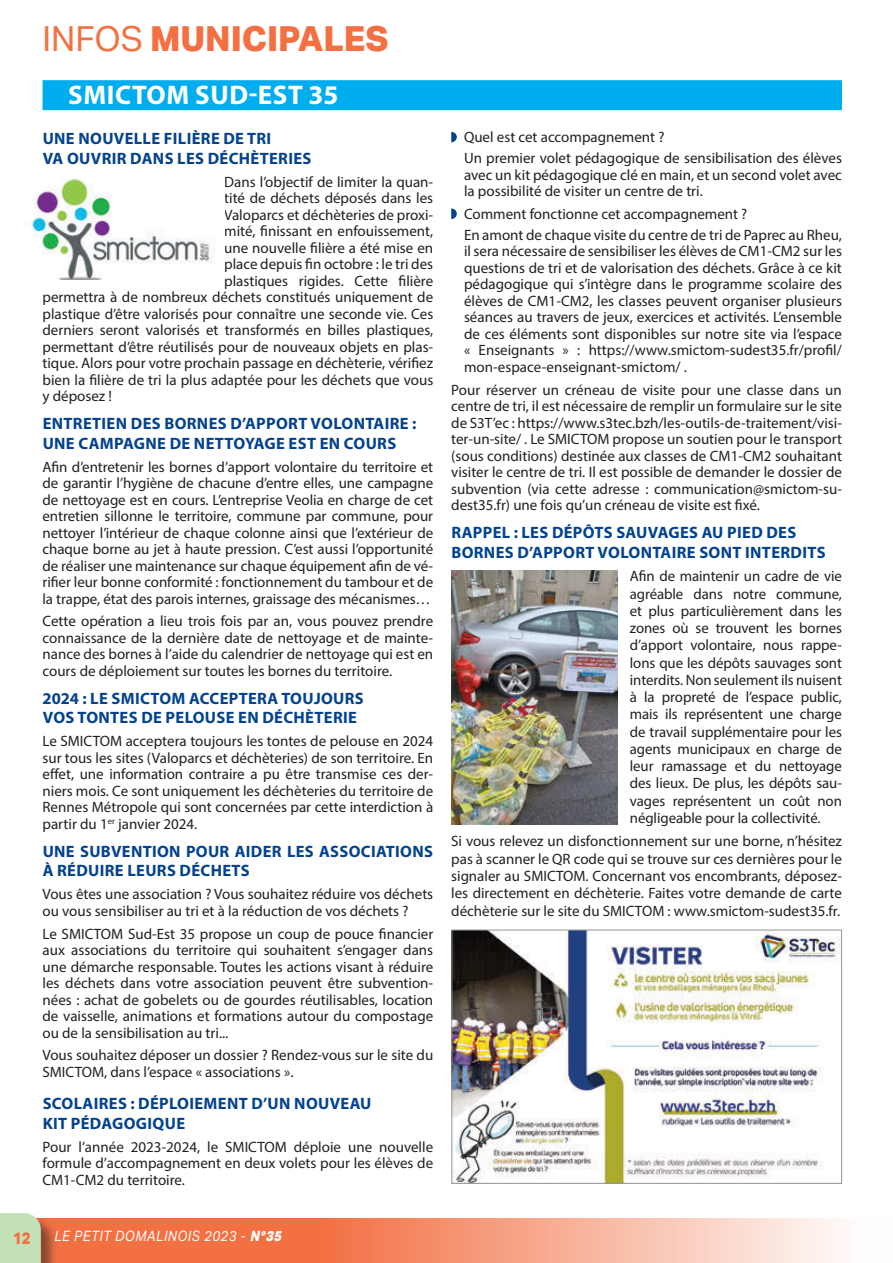
<style>
.page{position:relative;width:893px;height:1263px;background:#fff}
.page>*{position:absolute;margin:0;border:0;box-sizing:border-box;transform-origin:0 0}
.t1{font:800 34.5px "Aktiv Grotesk";color:#f37043}
.Titres_1_ligne{font:700 27px "Myriad Pro";letter-spacing:.02em;color:#fff}
.Texte_courant{font:700 16.5px/19.5px "Myriad Pro";letter-spacing:.02em;color:#03428e}
.t2{font:800 16.5px "Aktiv Grotesk";color:#f37043;scale:.9 1}
.Texte_courant-2{font:15px/16.5px "Myriad Pro";color:#231f20;text-align:justify}
.t3{font:italic 14.25px "Aktiv Grotesk";letter-spacing:.05em;color:#fff;scale:.9 1}
.s1{font-weight:400}
.s2{font-weight:800}
</style>
<div class="page">
<svg style="left:58px;top:1218px;width:781px;height:45px;background:#f69c7d"></svg>
<div style="left:0;top:1214px;width:58px;height:49px;background:#231f20;opacity:.5"></div>
<div style="left:0;top:1213px;width:41px;height:50px;background:#c2e1b7"></div>
<svg style="left:451px;top:132px;width:6px;height:10px"></svg>
<svg style="left:451px;top:208px;width:6px;height:11px"></svg>
<div style="left:43px;top:80px;width:799px;height:30px;background:#00aeef"></div>
<img style="left:28px;top:179px;width:187px;height:100px">
<img style="left:451px;top:571px;width:166px;height:254px">
<img style="left:453px;top:932px;width:387px;height:250px">
<div style="left:451px;top:930px;width:391px;height:254px;border:1px solid #939598"></div>
<h1 class="t1" style="left:43px;top:19px;width:347px"><span class="s1">INFOS</span> MUNICIPALES</h1>
<p class="Titres_1_ligne" style="left:68px;top:78px;width:272px">SMICTOM SUD-EST 35</p>
<p class="Texte_courant" style="left:43px;top:128px;width:270px">UNE NOUVELLE FILIÈRE DE TRI<br>VA OUVRIR DANS LES DÉCHÈTERIES</p>
<p class="Texte_courant-2" style="left:224px;top:173px;width:211px">Dans l’objectif de limiter la quan-</p>
<p class="Texte_courant-2" style="left:224px;top:190px;width:211px">tité de déchets déposés dans les</p>
<p class="Texte_courant-2" style="left:224px;top:206px;width:211px">Valoparcs et déchèteries de proxi-</p>
<p class="Texte_courant-2" style="left:224px;top:223px;width:211px">mité, finissant en enfouissement,</p>
<p class="Texte_courant-2" style="left:224px;top:239px;width:210px">une nouvelle filière a été mise en</p>
<p class="Texte_courant-2" style="left:224px;top:256px;width:211px">place depuis fin octobre : le tri des</p>
<p class="Texte_courant-2" style="left:224px;top:272px;width:211px">plastiques rigides. Cette filière</p>
<p class="Texte_courant-2" style="left:43px;top:289px;width:392px">permettra à de nombreux déchets constitués uniquement de</p>
<p class="Texte_courant-2" style="left:43px;top:305px;width:392px">plastique d’être valorisés pour connaître une seconde vie. Ces</p>
<p class="Texte_courant-2" style="left:43px;top:322px;width:392px">derniers seront valorisés et transformés en billes plastiques,</p>
<p class="Texte_courant-2" style="left:43px;top:338px;width:392px">permettant d’être réutilisés pour de nouveaux objets en plas-</p>
<p class="Texte_courant-2" style="left:43px;top:355px;width:392px">tique. Alors pour votre prochain passage en déchèterie, vérifiez</p>
<p class="Texte_courant-2" style="left:43px;top:371px;width:392px">bien la filière de tri la plus adaptée pour les déchets que vous</p>
<p class="Texte_courant-2" style="left:43px;top:388px;width:71px">y déposez !</p>
<p class="Texte_courant" style="left:43px;top:413px;width:375px">ENTRETIEN DES BORNES D’APPORT VOLONTAIRE :<br>UNE CAMPAGNE DE NETTOYAGE EST EN COURS</p>
<p class="Texte_courant-2" style="left:43px;top:458px;width:392px">Afin d’entretenir les bornes d’apport volontaire du territoire et de garantir l’hygiène de chacune d’entre elles, une campagne de nettoyage est en cours. L’entreprise Veolia en charge de cet entretien sillonne le territoire, commune par commune, pour nettoyer l’intérieur de chaque colonne ainsi que l’extérieur de chaque borne au jet à haute pression. C’est aussi l’opportunité de réaliser une maintenance sur chaque équipement afin de vé&shy;rifier leur bonne conformité : fonctionnement du tambour et de la trappe, état des parois internes, graissage des mécanismes…</p>
<p class="Texte_courant-2" style="left:43px;top:613px;width:392px">Cette opération a lieu trois fois par an, vous pouvez prendre connaissance de la dernière date de nettoyage et de mainte&shy;nance des bornes à l’aide du calendrier de nettoyage qui est en cours de déploiement sur toutes les bornes du territoire.</p>
<p class="Texte_courant" style="left:43px;top:688px;width:323px">2024 : LE SMICTOM ACCEPTERA TOUJOURS<br>VOS TONTES DE PELOUSE EN DÉCHÈTERIE</p>
<p class="Texte_courant-2" style="left:43px;top:733px;width:392px">Le SMICTOM acceptera toujours les tontes de pelouse en 2024 sur tous les sites (Valoparcs et déchèteries) de son territoire. En effet, une information contraire a pu être transmise ces der&shy;niers mois. Ce sont uniquement les déchèteries du territoire de Rennes Métropole qui sont concernées par cette interdiction à partir du 1<sup>er</sup> janvier 2024.</p>
<p class="Texte_courant" style="left:43px;top:841px;width:392px">UNE SUBVENTION POUR AIDER LES ASSOCIATIONS<br>À RÉDUIRE LEURS DÉCHETS</p>
<p class="Texte_courant-2" style="left:43px;top:886px;width:392px">Vous êtes une association ? Vous souhaitez réduire vos déchets ou vous sensibiliser au tri et à la réduction de vos déchets ?</p>
<p class="Texte_courant-2" style="left:43px;top:925px;width:392px">Le SMICTOM Sud-Est 35 propose un coup de pouce financier aux associations du territoire qui souhaitent s’engager dans une démarche responsable. Toutes les actions visant à réduire les déchets dans votre association peuvent être subvention&shy;nées : achat de gobelets ou de gourdes réutilisables, location de vaisselle, animations et formations autour du compostage ou de la sensibilisation au tri...</p>
<p class="Texte_courant-2" style="left:43px;top:1047px;width:392px">Vous souhaitez déposer un dossier ? Rendez-vous sur le site du<br>SMICTOM, dans l’espace « associations ».</p>
<p class="Texte_courant" style="left:43px;top:1093px;width:330px">SCOLAIRES : DÉPLOIEMENT D’UN NOUVEAU<br>KIT PÉDAGOGIQUE</p>
<p class="Texte_courant-2" style="left:43px;top:1138px;width:392px">Pour l’année 2023-2024, le SMICTOM déploie une nouvelle formule d’accompagnement en deux volets pour les élèves de CM1-CM2 du territoire.</p>
<p class="Texte_courant-2" style="left:464px;top:129px;width:202px">Quel est cet accompagnement ?</p>
<p class="Texte_courant-2" style="left:464px;top:150px;width:379px">Un premier volet pédagogique de sensibilisation des élèves avec un kit pédagogique clé en main, et un second volet avec la possibilité de visiter un centre de tri.</p>
<p class="Texte_courant-2" style="left:464px;top:205px;width:285px">Comment fonctionne cet accompagnement ?</p>
<p class="Texte_courant-2" style="left:464px;top:226px;width:379px">En amont de chaque visite du centre de tri de Paprec au Rheu, il sera nécessaire de sensibiliser les élèves de CM1-CM2 sur les questions de tri et de valorisation des déchets. Grâce à ce kit pédagogique qui s’intègre dans le programme scolaire des élèves de CM1-CM2, les classes peuvent organiser plusieurs séances au travers de jeux, exercices et activités. L’ensemble de ces éléments sont disponibles sur notre site via l’espace « Enseignants » : https://www.smictom-sudest35.fr/profil/ mon-espace-enseignant-smictom/ .</p>
<p class="Texte_courant-2" style="left:451px;top:381px;width:392px">Pour réserver un créneau de visite pour une classe dans un centre de tri, il est nécessaire de remplir un formulaire sur le site de S3T’ec : https://www.s3tec.bzh/les-outils-de-traitement/visi&shy;ter-un-site/ . Le SMICTOM propose un soutien pour le transport (sous conditions) destinée aux classes de CM1-CM2 souhaitant visiter le centre de tri. Il est possible de demander le dossier de subvention (via cette adresse : communication@smictom-su&shy;dest35.fr) une fois qu’un créneau de visite est fixé.</p>
<p class="Texte_courant" style="left:451px;top:522px;width:376px">RAPPEL : LES DÉPÔTS SAUVAGES AU PIED DES<br>BORNES D’APPORT VOLONTAIRE SONT INTERDITS</p>
<p class="Texte_courant-2" style="left:630px;top:567px;width:214px;line-height:17.2px">Afin de maintenir un cadre de vie agréable dans notre commune, et plus particulièrement dans les zones où se trouvent les bornes d’apport volontaire, nous rappe&shy;lons que les dépôts sauvages sont interdits. Non seulement ils nuisent à la propreté de l’espace public, mais ils représentent une charge de travail supplémentaire pour les agents municipaux en charge de leur ramassage et du nettoyage des lieux. De plus, les dépôts sau&shy;vages représentent un coût non négligeable pour la collectivité.</p>
<p class="Texte_courant-2" style="left:451px;top:832px;width:392px;line-height:17.2px">Si vous relevez un disfonctionnement sur une borne, n’hésitez pas à scanner le QR code qui se trouve sur ces dernières pour le signaler au SMICTOM. Concernant vos encombrants, déposez&shy;les directement en déchèterie. Faites votre demande de carte déchèterie sur le site du SMICTOM : www.smictom-sudest35.fr.</p>
<p class="t2" style="left:13px;top:1229px;width:21px">12</p>
<p class="t3" style="left:54px;top:1228px;width:260px">LE PETIT DOMALINOIS 2023 - <span class="s2">N°35</span></p>
</div>
